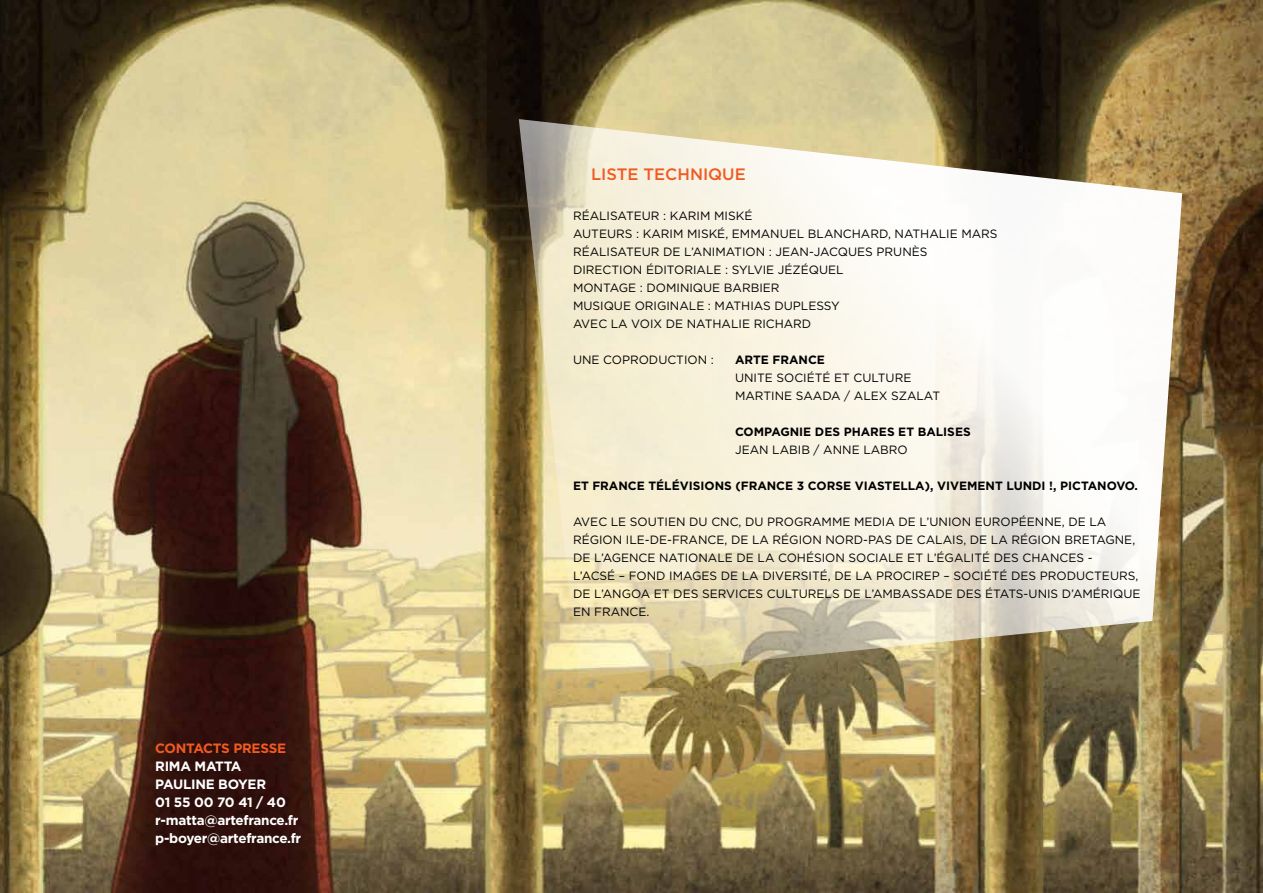
<style>
.page{position:relative;width:1263px;height:893px;background:#fff}
.page>*{position:absolute;margin:0;border:0;box-sizing:border-box;transform-origin:0 0}
.t1{font:500 16.5px "Gotham";color:#f15a22}
.t2{font:700 13.5px/18px "Gotham";letter-spacing:-.02em;color:#fff}
.t3{font:700 13.5px "Gotham";letter-spacing:-.02em;color:#f15a22}
.t4{font:12px/18px "Gotham";color:#000}
.t5{font:700 12px "Gotham";color:#000}
</style>
<div class="page">
<img style="left:0;top:0;width:1263px;height:893px">
<svg style="left:519px;top:119px;width:663px;height:559px"></svg>
<p class="t3" style="left:155px;top:739px;width:132px">CONTACTS PRESS E</p>
<p class="t2" style="left:155px;top:757px;width:10px">RIMA</p>
<p class="t2" style="left:155px;top:757px;width:148px;text-indent:39px">MATTA<br>PAULINE BOYER<br>01 55 00 70 41 / 40<br>R-MATTA@ARTEFRANCE.FR<br>P-BOYER@ARTEFRANCE.FR</p>
<h1 class="t1" style="left:591px;top:163px;width:87px">LISTE TECHN</h1>
<h1 class="t1" style="left:703px;top:163px;width:44px">IQUE</h1>
<p class="t4" style="left:573px;top:206px;width:426px">RÉALISATEUR : KARIM M ISKÉ<br>AUTEURS : KARIM M ISKÉ, EMMANUEL BLANCHARD, NATHALIE MARS RÉALISATEUR DE L’ANIMATION : JEAN-JACQUES PRUNÈS DIRECTION ÉDITORIALE : SYLVIE JÉZÉQUEL<br>MONTAGE : DOMINIQUE BARBIER<br>M USIQUE ORIGINALE : MATH IAS DUPLESSY<br>AVEC LA VOIX DE NATHALIE RICHARD</p>
<p class="t4" style="left:573px;top:350px;width:10px">UNE</p>
<p class="t4" style="left:603px;top:350px;width:37px">COPRODUCTION</p>
<p class="t4" style="left:711px;top:350px;width:5px">:</p>
<p class="t5" style="left:735px;top:352px;width:19px">ARTE</p>
<p class="t5" style="left:773px;top:352px;width:45px">FRANCE</p>
<p class="t4" style="left:717px;top:368px;width:11px">UNITE</p>
<p class="t4" style="left:776px;top:368px;width:9px">SOCI</p>
<p class="t4" style="left:807px;top:368px;width:56px">ÉTÉ ET CULTURE</p>
<p class="t4" style="left:796px;top:386px;width:10px">SAADA</p>
<p class="t4" style="left:844px;top:386px;width:19px">/ ALE</p>
<p class="t4" style="left:879px;top:386px;width:22px">X SZALAT</p>
<p class="t5" style="left:735px;top:424px;width:46px">COMPAGNI</p>
<p class="t5" style="left:803px;top:424px;width:123px">E DES PHARES ET BALIS</p>
<p class="t5" style="left:955px;top:424px;width:16px">ES</p>
<p class="t4" style="left:735px;top:440px;width:174px">JEAN LABIB / ANNE LABRO</p>
<p class="t5" style="left:573px;top:478px;width:84px">ET FRANCE TÉLÉ</p>
<p class="t5" style="left:680px;top:478px;width:184px">VISIONS (FRANCE 3 CORSE VIA</p>
<p class="t5" style="left:877px;top:478px;width:32px">STELLA</p>
<p class="t5" style="left:925px;top:478px;width:215px">), VIVEM ENT LUN DI !, PICTANOVO.</p>
<p class="t4" style="left:573px;top:512px;width:148px">AVEC LE SOUTIEN DU CNC</p>
<p class="t4" style="left:738px;top:512px;width:125px">, DU PROGRAMME MEDIA</p>
<p class="t4" style="left:573px;top:512px;width:564px;text-indent:325px">DE L’UNION EUROPÉENNE, DE LA RÉGION I LE-DE-FRANCE, DE LA RÉGION NORD-PAS DE CALAIS, DE LA RÉGION BRETAGNE, DE L’AGENCE NATIONALE DE LA COH ÉSION SOCIALE ET L’ÉGALITÉ DES CHANCES - L’ACSÉ – FOND I MAGES DE LA DIVERSITÉ, DE LA PROCIRE</p>
<p class="t4" style="left:932px;top:566px;width:208px">P – SOCIÉTÉ DES PRODUCTEURS,</p>
<p class="t4" style="left:573px;top:584px;width:41px">DE L’ANGOA</p>
<p class="t4" style="left:654px;top:584px;width:488px">ET DES SERVICES CULTURELS DE L’AMBASSADE DES ÉTATS-UNIS D’AMÉRIQUE</p>
<p class="t4" style="left:573px;top:602px;width:78px">EN FRANCE.</p>
</div>
